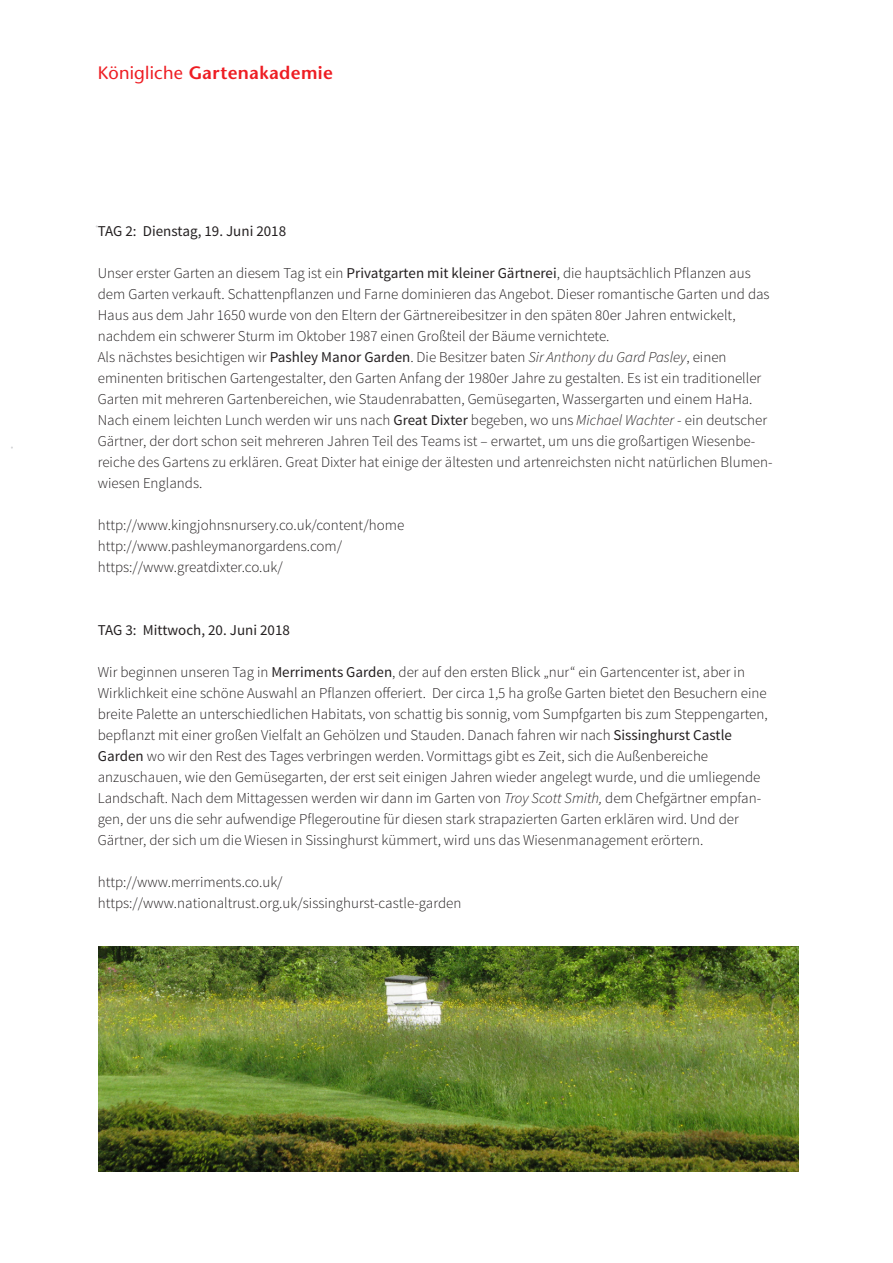
<style>
.page{position:relative;width:893px;height:1263px;background:#fff}
.page>*{position:absolute;margin:0;border:0;box-sizing:border-box;transform-origin:0 0}
.t1{font:600 18px "Stone Sans";letter-spacing:.02em;color:#ee1d23}
.t2{font:300 15px/21px "Source Sans Pro";color:#231f20}
.t3{font:15px "Source Sans Pro";color:#231f20}
.s1{font-weight:400}
.s2{font-style:italic}
</style>
<div class="page">
<img style="left:98px;top:947px;width:701px;height:224px">
<p class="t1" style="left:98px;top:62px;width:237px"><span class="s1">Königliche</span> Gartenakademie</p>
<p class="t3" style="left:98px;top:222px;width:190px">TAG 2: Dienstag, 19. Juni 2018</p>
<p class="t2" style="left:98px;top:263px;width:676px">Unser erster Garten an diesem Tag ist ein <span class="s1">Privatgarten mit kleiner Gärtnerei</span>, die hauptsächlich Pflanzen aus dem Garten verkauft. Schattenpflanzen und Farne dominieren das Angebot. Dieser romantische Garten und das Haus aus dem Jahr 1650 wurde von den Eltern der Gärtnereibesitzer in den späten 80er Jahren entwickelt, nachdem ein schwerer Sturm im Oktober 1987 einen Großteil der Bäume vernichtete.<br>Als nächstes besichtigen wir <span class="s1">Pashley Manor Garden</span>. Die Besitzer baten <span class="s2">Sir Anthony du Gard Pasley</span>, einen eminenten britischen Gartengestalter, den Garten Anfang der 1980er Jahre zu gestalten. Es ist ein traditioneller Garten mit mehreren Gartenbereichen, wie Staudenrabatten, Gemüsegarten, Wassergarten und einem HaHa.<br>Nach einem leichten Lunch werden wir uns nach <span class="s1">Great Dixter</span> begeben, wo uns <span class="s2">Michael Wachter</span> - ein deutscher Gärtner, der dort schon seit mehreren Jahren Teil des Teams ist – erwartet, um uns die großartigen Wiesenbe&shy;reiche des Gartens zu erklären. Great Dixter hat einige der ältesten und artenreichsten nicht natürlichen Blumen&shy;wiesen Englands.</p>
<p class="t2" style="left:98px;top:515px;width:308px">http://www.kingjohnsnursery.co.uk/content/home http://www.pashleymanorgardens.com/ https://www.greatdixter.co.uk/</p>
<p class="t3" style="left:98px;top:621px;width:194px">TAG 3: Mittwoch, 20. Juni 2018</p>
<p class="t2" style="left:98px;top:662px;width:671px">Wir beginnen unseren Tag in <span class="s1">Merriments Garden</span>, der auf den ersten Blick „nur“ ein Gartencenter ist, aber in Wirklichkeit eine schöne Auswahl an Pflanzen offeriert. Der circa 1,5 ha große Garten bietet den Besuchern eine breite Palette an unterschiedlichen Habitats, von schattig bis sonnig, vom Sumpfgarten bis zum Steppengarten, bepflanzt mit einer großen Vielfalt an Gehölzen und Stauden. Danach fahren wir nach <span class="s1">Sissinghurst Castle Garden</span> wo wir den Rest des Tages verbringen werden. Vormittags gibt es Zeit, sich die Außenbereiche anzuschauen, wie den Gemüsegarten, der erst seit einigen Jahren wieder angelegt wurde, und die umliegende Landschaft. Nach dem Mittagessen werden wir dann im Garten von <span class="s2">Troy Scott Smith,</span> dem Chefgärtner empfan&shy;gen, der uns die sehr aufwendige Pflegeroutine für diesen stark strapazierten Garten erklären wird. Und der Gärtner, der sich um die Wiesen in Sissinghurst kümmert, wird uns das Wiesenmanagement erörtern.</p>
<p class="t2" style="left:98px;top:872px;width:365px">http://www.merriments.co.uk/ https://www.nationaltrust.org.uk/sissinghurst-castle-garden</p>
</div>
